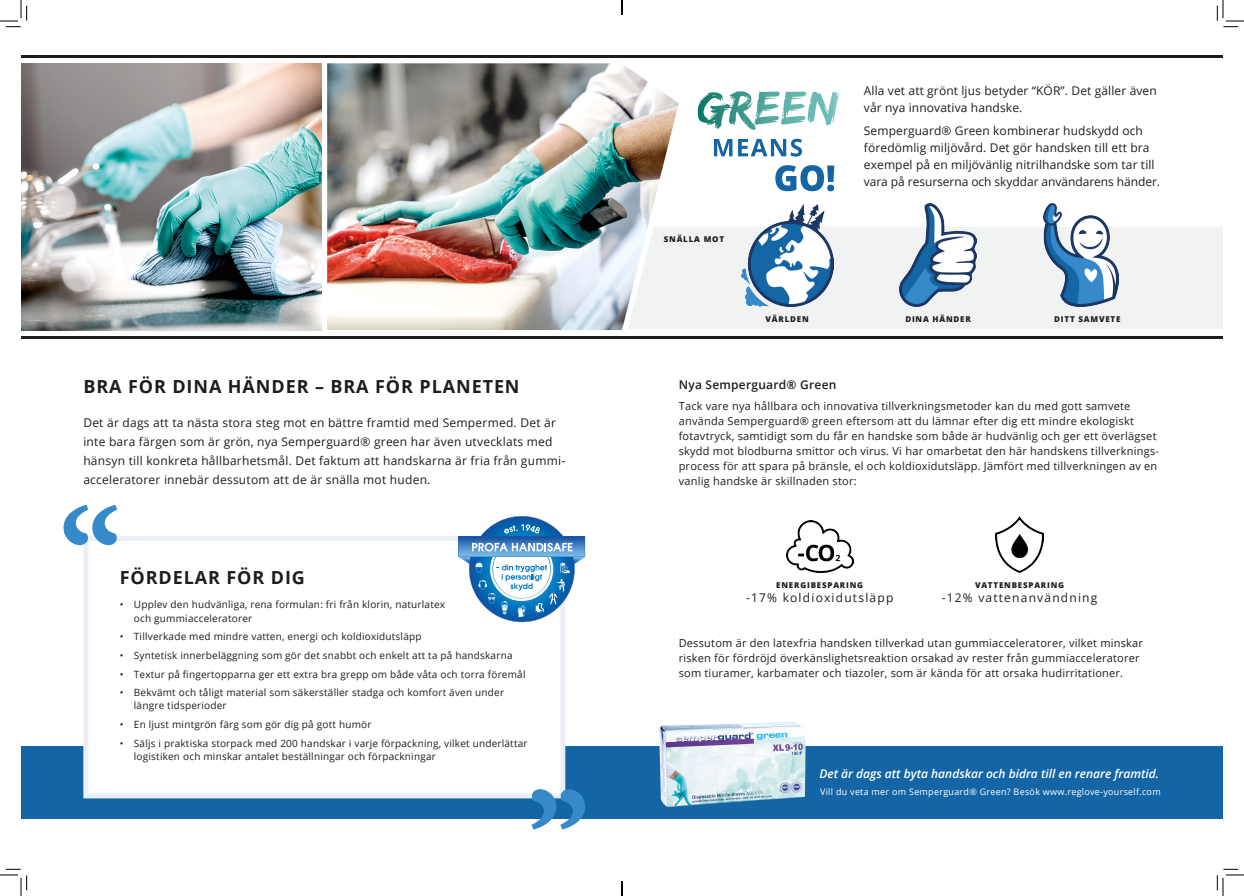
<style>
.page{position:relative;width:1244px;height:896px;background:#fff}
.page>*{position:absolute;margin:0;border:0;box-sizing:border-box;transform-origin:0 0}
.Rubrik_1{font:700 18px "Open Sans";letter-spacing:.05em;color:#1d1d1b}
.Ingress{font:12px/17px "Open Sans";letter-spacing:.02em;color:#1d1d1b}
.t1{font:italic 600 12px "Open Sans";color:#fff}
.Ingress-2{font:12px "Open Sans";letter-spacing:.1em;color:#1d1d1b}
.Rubrik_2{font:600 12px "Open Sans";letter-spacing:.02em;color:#1d1d1b}
.Text_1{font:11px/15px "Open Sans";letter-spacing:.02em;color:#1d1d1b}
.t2{font:10px/13px "Open Sans";letter-spacing:.02em;color:#1d1d1b}
.t3{font:9px "Open Sans";letter-spacing:.03em;color:#fff}
.Små_versaler{font:800 8px "Open Sans";letter-spacing:.1em;color:#1d1d1b}
</style>
<div class="page">
<div style="left:21px;top:745px;width:1202px;height:73px;background:#1465a6"></div>
<div style="left:83px;top:535px;width:482px;height:263px;background:#fff;border:5px solid #eceff8"></div>
<hr style="left:21px;top:55px;width:1202px;height:3px;background:#1d1d1b">
<hr style="left:21px;top:336px;width:1202px;height:2px;background:#1d1d1b">
<div style="left:679px;top:227px;width:544px;height:102px;background:#f1f3f2"></div>
<svg style="left:64px;top:504px;width:53px;height:41px"></svg>
<svg style="left:531px;top:788px;width:54px;height:41px"></svg>
<img style="left:21px;top:63px;width:300px;height:267px">
<img style="left:327px;top:63px;width:352px;height:267px">
<svg style="left:459px;top:516px;width:126px;height:106px"></svg>
<img style="left:996px;top:516px;width:47px;height:56px">
<img style="left:786px;top:520px;width:67px;height:52px">
<img style="left:659px;top:721px;width:147px;height:85px">
<img style="left:741px;top:204px;width:92px;height:102px">
<img style="left:899px;top:204px;width:78px;height:102px">
<img style="left:1043px;top:204px;width:75px;height:102px">
<svg style="left:714px;top:139px;width:88px;height:17px"></svg>
<svg style="left:775px;top:165px;width:59px;height:26px"></svg>
<svg style="left:698px;top:91px;width:108px;height:39px"></svg>
<svg style="left:0;top:0;width:27px;height:27px"></svg>
<svg style="left:0;top:868px;width:27px;height:27px"></svg>
<svg style="left:1217px;top:0;width:27px;height:27px"></svg>
<svg style="left:1217px;top:868px;width:27px;height:27px"></svg>
<svg style="left:621px;top:0;width:2px;height:15px"></svg>
<svg style="left:621px;top:881px;width:2px;height:14px"></svg>
<p class="Rubrik_1" style="left:83px;top:374px;width:438px">BRA FÖR DINA HÄNDER – BRA FÖR PLANETEN</p>
<p class="Ingress" style="left:83px;top:412px;width:483px;line-height:19px">Det är dags att ta nästa stora steg mot en bättre framtid med Sempermed. Det är inte bara färgen som är grön, nya Semperguard® green har även utvecklats med hänsyn till konkreta hållbarhetsmål. Det faktum att handskarna är fria från gummi&shy;acceleratorer innebär dessutom att de är snälla mot huden.</p>
<p class="Rubrik_1" style="left:120px;top:564px;width:187px">FÖRDELAR FÖR DIG</p>
<p class="t2" style="left:134px;top:598px;width:313px;text-indent:-14px">• Upplev den hudvänliga, rena formulan: fri från klorin, naturlatex och gummiacceleratorer</p>
<p class="t2" style="left:120px;top:629px;width:303px">• Tillverkade med mindre vatten, energi och koldioxidutsläpp</p>
<p class="t2" style="left:120px;top:648px;width:394px">• Syntetisk innerbeläggning som gör det snabbt och enkelt att ta på handskarna</p>
<p class="t2" style="left:120px;top:667px;width:407px">• Textur på fingertopparna ger ett extra bra grepp om både våta och torra föremål</p>
<p class="t2" style="left:134px;top:685px;width:372px;text-indent:-14px">• Bekvämt och tåligt material som säkerställer stadga och komfort även under längre tidsperioder</p>
<p class="t2" style="left:120px;top:717px;width:253px">• En ljust mintgrön färg som gör dig på gott humör</p>
<p class="t2" style="left:134px;top:736px;width:395px;text-indent:-14px">• Säljs i praktiska storpack med 200 handskar i varje förpackning, vilket underlättar logistiken och minskar antalet beställningar och förpackningar</p>
<p class="Små_versaler" style="left:664px;top:233px;width:62px">SNÄLLA MOT</p>
<p class="Ingress" style="left:864px;top:82px;width:294px">Alla vet att grönt ljus betyder “KÖR”. Det gäller även vår nya innovativa handske.</p>
<p class="Ingress" style="left:864px;top:121px;width:298px">Semperguard® Green kombinerar hudskydd och föredömlig miljövård. Det gör handsken till ett bra exempel på en miljövänlig nitrilhandske som tar till vara på resurserna och skyddar användarens händer.</p>
<p class="Små_versaler" style="left:765px;top:313px;width:45px">VÄRLDEN</p>
<p class="Små_versaler" style="left:905px;top:313px;width:67px">DINA HÄNDER</p>
<p class="Små_versaler" style="left:1054px;top:313px;width:68px">DITT SAMVETE</p>
<p class="Rubrik_2" style="left:679px;top:376px;width:159px">Nya Semperguard® Green</p>
<p class="Text_1" style="left:679px;top:397px;width:482px">Tack vare nya hållbara och innovativa tillverkningsmetoder kan du med gott samvete använda Semperguard® green eftersom att du lämnar efter dig ett mindre ekologiskt fotavtryck, samtidigt som du får en handske som både är hudvänlig och ger ett överlägset skydd mot blodburna smittor och virus. Vi har omarbetat den här handskens tillverknings&shy;process för att spara på bränsle, el och koldioxidutsläpp. Jämfört med tillverkningen av en vanlig handske är skillnaden stor:</p>
<p class="Små_versaler" style="left:975px;top:578px;width:91px">VATTENBESPARING</p>
<p class="Ingress-2" style="left:942px;top:589px;width:157px">-12% vattenanvändning</p>
<p class="Text_1" style="left:679px;top:634px;width:466px">Dessutom är den latexfria handsken tillverkad utan gummiacceleratorer, vilket minskar risken för fördröjd överkänslighetsreaktion orsakad av rester från gummiacceleratorer som tiuramer, karbamater och tiazoler, som är kända för att orsaka hudirritationer.</p>
<p class="Små_versaler" style="left:776px;top:578px;width:88px">ENERGIBESPARING</p>
<p class="Ingress-2" style="left:746px;top:589px;width:149px">-17% koldioxidutsläpp</p>
<p class="t1" style="left:819px;top:765px;width:341px">Det är dags att byta handskar och bidra till en renare framtid.</p>
<p class="t3" style="left:820px;top:785px;width:342px">Vill du veta mer om Semperguard® Green? Besök www.reglove-yourself.com</p>
</div>
